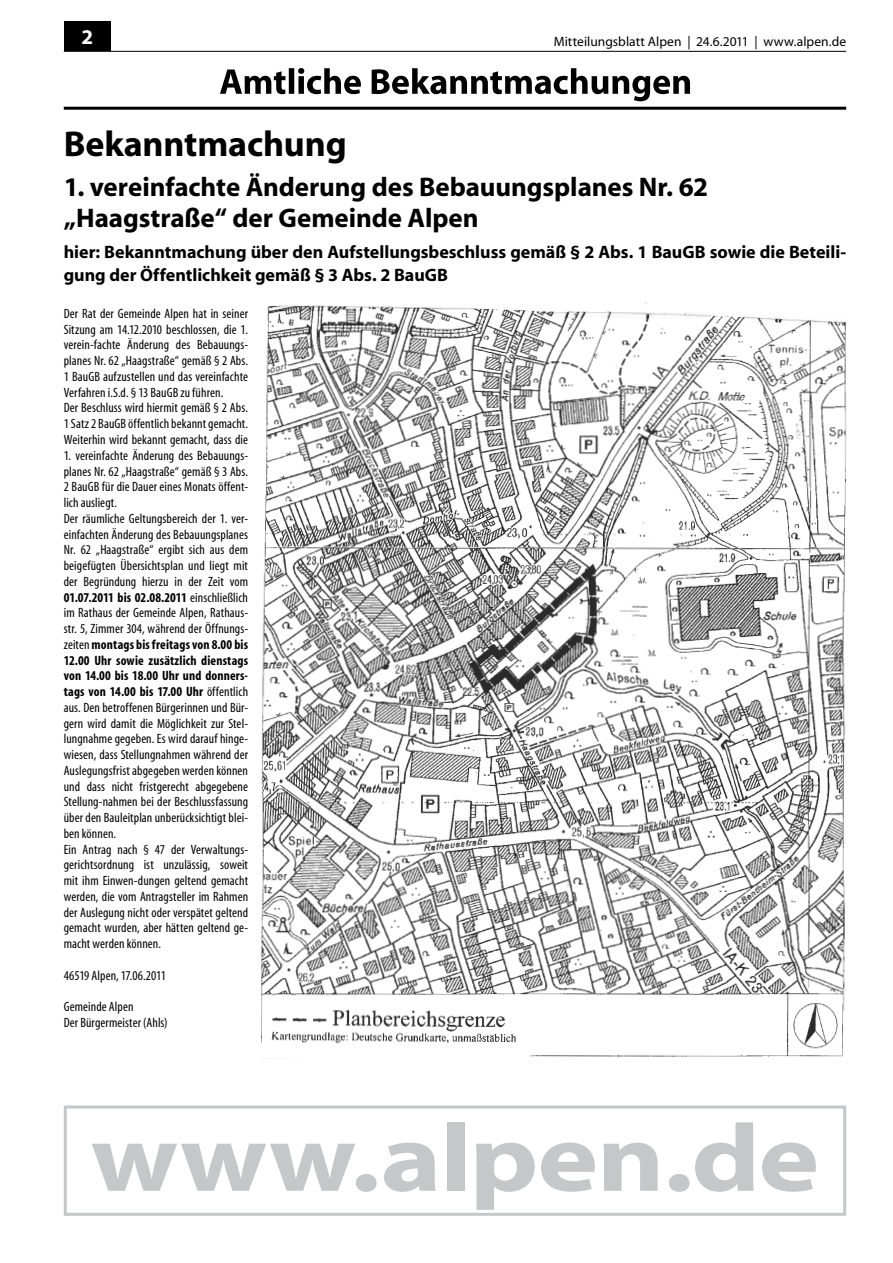
<style>
.page{position:relative;width:893px;height:1263px;background:#fff}
.page>*{position:absolute;margin:0;border:0;box-sizing:border-box;transform-origin:0 0}
.t1{font:700 96.3px "Myriad";letter-spacing:-.01em;color:#c6c7c8;scale:1.2 1}
.t2{font:700 36px "Myriad";letter-spacing:-.005em;color:#000}
.t3{font:700 27px/31.5px "Myriad";letter-spacing:-.005em;color:#000}
.t4{font:700 21px "Myriad";color:#fff}
.t5{font:700 18px/22.5px "Myriad";color:#000}
.t6{font:condensed 13.5px/15.8px "Myriad";letter-spacing:.005em;color:#000}
.t7{font:13.5px "Myriad";letter-spacing:.005em;color:#000}
.s1{font-weight:700}
</style>
<div class="page">
<div style="left:64px;top:21px;width:47px;height:30px;background:#000"></div>
<hr style="left:64px;top:51px;width:782px;height:1px;background:#000">
<hr style="left:64px;top:107px;width:782px;height:3px;background:#000">
<svg style="left:220px;top:68px;width:470px;height:33px"></svg>
<div style="left:64px;top:1105px;width:782px;height:111px;border:3px solid #c6c7c8"></div>
<img style="left:261px;top:302px;width:585px;height:755px">
<h3 class="t4" style="left:81px;top:26px;width:13px">2</h3>
<p class="t7" style="left:554px;top:35px;width:294px">Mitteilungsblatt Alpen | 24.6.2011 | www.alpen.de</p>
<h2 class="t2" style="left:64px;top:125px;width:284px">Bekanntmachung</h2>
<h3 class="t3" style="left:64px;top:172px;width:646px">1. vereinfachte Änderung des Bebauungsplanes Nr. 62 „Haagstraße“ der Gemeinde Alpen</h3>
<h3 class="t5" style="left:64px;top:241px;width:784px">hier: Bekanntmachung über den Aufstellungsbeschluss gemäß § 2 Abs. 1 BauGB sowie die Beteili&shy;gung der Öffentlichkeit gemäß § 3 Abs. 2 BauGB</h3>
<p class="t6" style="left:64px;top:306px;width:186px">Der Rat der Gemeinde Alpen hat in seiner Sitzung am 14.12.2010 beschlossen, die 1. verein-fachte Änderung des Bebauungs&shy;planes Nr. 62 „Haagstraße“ gemäß § 2 Abs.<br>1 BauGB aufzustellen und das vereinfachte Verfahren i.S.d. § 13 BauGB zu führen.<br>Der Beschluss wird hiermit gemäß § 2 Abs.<br>1 Satz 2 BauGB öffentlich bekannt gemacht.<br>Weiterhin wird bekannt gemacht, dass die</p>
<p class="t6" style="left:64px;top:448px;width:186px">1. vereinfachte Änderung des Bebauungs&shy;planes Nr. 62 „Haagstraße“ gemäß § 3 Abs.<br>2 BauGB für die Dauer eines Monats öffent&shy;lich ausliegt.<br>Der räumliche Geltungsbereich der 1. ver&shy;einfachten Änderung des Bebauungsplanes Nr. 62 „Haagstraße“ ergibt sich aus dem beigefügten Übersichtsplan und liegt mit der Begründung hierzu in der Zeit vom <span class="s1">01.07.2011 bis 02.08.2011</span> einschließlich im Rathaus der Gemeinde Alpen, Rathaus&shy;str. 5, Zimmer 304, während der Öffnungs&shy;zeiten <span class="s1">montags bis freitags von 8.00 bis 12.00 Uhr sowie zusätzlich dienstags von 14.00 bis 18.00 Uhr und donners&shy;tags von 14.00 bis 17.00 Uhr</span> öffentlich aus. Den betroffenen Bürgerinnen und Bür&shy;gern wird damit die Möglichkeit zur Stel&shy;lungnahme gegeben. Es wird darauf hinge&shy;wiesen, dass Stellungnahmen während der Auslegungsfrist abgegeben werden können und dass nicht fristgerecht abgegebene Stellung-nahmen bei der Beschlussfassung über den Bauleitplan unberücksichtigt blei&shy;ben können.<br>Ein Antrag nach § 47 der Verwaltungs&shy;gerichtsordnung ist unzulässig, soweit mit ihm Einwen-dungen geltend gemacht werden, die vom Antragsteller im Rahmen der Auslegung nicht oder verspätet geltend gemacht wurden, aber hätten geltend ge&shy;macht werden können.</p>
<p class="t6" style="left:64px;top:968px;width:104px">46519 Alpen, 17.06.2011</p>
<p class="t6" style="left:64px;top:999px;width:105px">Gemeinde Alpen<br>Der Bürgermeister (Ahls)</p>
<h1 class="t1" style="left:91px;top:1109px;width:609px">www.alpen.de</h1>
</div>
